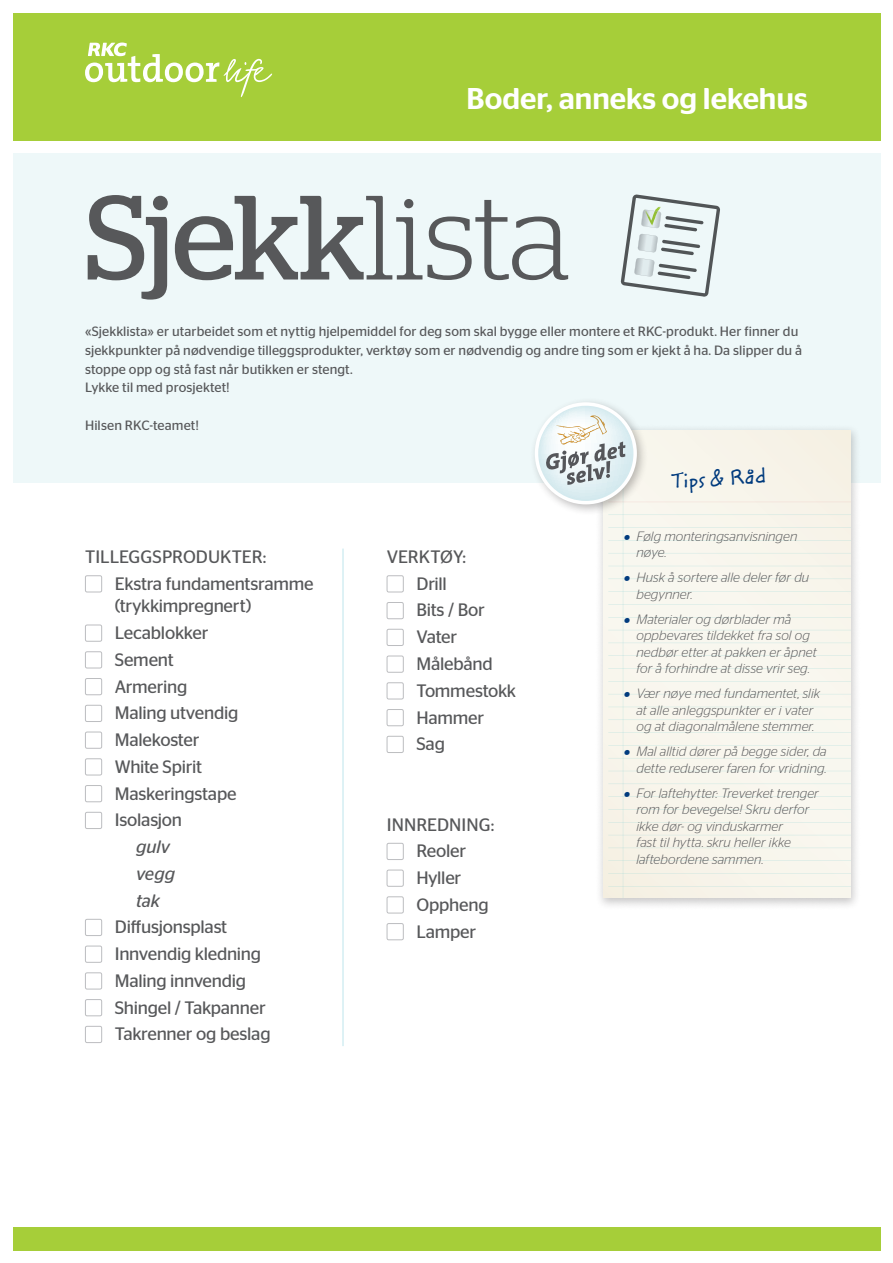
<style>
.page{position:relative;width:893px;height:1263px;background:#fff}
.page>*{position:absolute;margin:0;border:0;box-sizing:border-box;transform-origin:0 0}
.t1{font:119.55px "Stag";letter-spacing:-.02em;color:#57585a}
.t2{font:500 30px "Stag Sans";color:#fff}
.t3{font:21.75px "Zemke Hand ITCTT";color:#013b7e}
.t4{font:18px/26.7px "Stag Sans";letter-spacing:-.015em;color:#57585a}
.t5{font:italic 18px/26.7px "Stag Sans";color:#57585a}
.t6{font:italic 300 13.5px/16.5px "Stag Sans";letter-spacing:.005em;color:#57585a}
.t7{font:13.5px/18.8px "Stag Sans";letter-spacing:.005em;color:#57585a}
.s1{font-weight:300}
.s2{font-size:21.75px;color:#013b7e}
</style>
<div class="page">
<div style="left:13px;top:153px;width:867px;height:330px;background:#eef8f9"></div>
<div style="left:13px;top:13px;width:867px;height:127px;background:#a6ce39"></div>
<div style="left:13px;top:1227px;width:867px;height:23px;background:#a6ce39"></div>
<svg style="left:85px;top:43px;width:187px;height:54px"></svg>
<svg style="left:621px;top:194px;width:99px;height:103px"></svg>
<div style="left:85px;top:575px;width:17px;height:17px;border:1px solid #bcbdc0;border-radius:2px"></div>
<div style="left:85px;top:625px;width:17px;height:17px;border:1px solid #bcbdc0;border-radius:2px"></div>
<div style="left:85px;top:651px;width:17px;height:17px;border:1px solid #bcbdc0;border-radius:2px"></div>
<div style="left:85px;top:678px;width:17px;height:17px;border:1px solid #bcbdc0;border-radius:2px"></div>
<div style="left:85px;top:705px;width:17px;height:17px;border:1px solid #bcbdc0;border-radius:2px"></div>
<div style="left:85px;top:732px;width:17px;height:17px;border:1px solid #bcbdc0;border-radius:2px"></div>
<div style="left:85px;top:758px;width:17px;height:17px;border:1px solid #bcbdc0;border-radius:2px"></div>
<div style="left:85px;top:785px;width:17px;height:17px;border:1px solid #bcbdc0;border-radius:2px"></div>
<div style="left:85px;top:812px;width:17px;height:17px;border:1px solid #bcbdc0;border-radius:2px"></div>
<div style="left:85px;top:919px;width:17px;height:17px;border:1px solid #bcbdc0;border-radius:2px"></div>
<div style="left:85px;top:946px;width:17px;height:17px;border:1px solid #bcbdc0;border-radius:2px"></div>
<div style="left:85px;top:972px;width:17px;height:17px;border:1px solid #bcbdc0;border-radius:2px"></div>
<div style="left:85px;top:999px;width:17px;height:17px;border:1px solid #bcbdc0;border-radius:2px"></div>
<div style="left:85px;top:1026px;width:17px;height:17px;border:1px solid #bcbdc0;border-radius:2px"></div>
<div style="left:387px;top:575px;width:17px;height:17px;border:1px solid #bcbdc0;border-radius:2px"></div>
<div style="left:387px;top:602px;width:17px;height:17px;border:1px solid #bcbdc0;border-radius:2px"></div>
<div style="left:387px;top:629px;width:17px;height:17px;border:1px solid #bcbdc0;border-radius:2px"></div>
<div style="left:387px;top:656px;width:17px;height:17px;border:1px solid #bcbdc0;border-radius:2px"></div>
<div style="left:387px;top:682px;width:17px;height:17px;border:1px solid #bcbdc0;border-radius:2px"></div>
<div style="left:387px;top:709px;width:17px;height:17px;border:1px solid #bcbdc0;border-radius:2px"></div>
<div style="left:387px;top:736px;width:17px;height:17px;border:1px solid #bcbdc0;border-radius:2px"></div>
<div style="left:387px;top:843px;width:17px;height:17px;border:1px solid #bcbdc0;border-radius:2px"></div>
<div style="left:387px;top:870px;width:17px;height:17px;border:1px solid #bcbdc0;border-radius:2px"></div>
<div style="left:387px;top:896px;width:17px;height:17px;border:1px solid #bcbdc0;border-radius:2px"></div>
<div style="left:387px;top:923px;width:17px;height:17px;border:1px solid #bcbdc0;border-radius:2px"></div>
<div style="left:595px;top:424px;width:266px;height:486px;background:#231f20;opacity:.25"></div>
<div style="left:604px;top:430px;width:246px;height:468px;background:#f8f6ed"></div>
<hr style="left:608px;top:514px;width:242px;height:1px;background:#80cfd1">
<hr style="left:608px;top:527px;width:242px;height:1px;background:#80cfd1">
<svg style="left:608px;top:540px;width:242px;height:1px"></svg>
<svg style="left:608px;top:553px;width:242px;height:1px"></svg>
<svg style="left:609px;top:566px;width:241px;height:1px"></svg>
<hr style="left:608px;top:578px;width:242px;height:1px;background:#80cfd1">
<svg style="left:608px;top:591px;width:242px;height:1px"></svg>
<hr style="left:608px;top:604px;width:242px;height:1px;background:#80cfd1">
<hr style="left:608px;top:617px;width:242px;height:1px;background:#80cfd1">
<hr style="left:608px;top:630px;width:242px;height:1px;background:#80cfd1">
<hr style="left:608px;top:643px;width:242px;height:1px;background:#80cfd1">
<hr style="left:608px;top:655px;width:242px;height:1px;background:#80cfd1">
<hr style="left:608px;top:668px;width:242px;height:1px;background:#80cfd1">
<hr style="left:608px;top:681px;width:242px;height:1px;background:#80cfd1">
<hr style="left:608px;top:694px;width:242px;height:1px;background:#80cfd1">
<hr style="left:608px;top:707px;width:242px;height:1px;background:#80cfd1">
<svg style="left:608px;top:719px;width:242px;height:1px"></svg>
<hr style="left:608px;top:732px;width:242px;height:1px;background:#80cfd1">
<hr style="left:608px;top:745px;width:242px;height:1px;background:#80cfd1">
<hr style="left:608px;top:758px;width:242px;height:1px;background:#80cfd1">
<hr style="left:608px;top:771px;width:242px;height:1px;background:#80cfd1">
<hr style="left:608px;top:783px;width:242px;height:1px;background:#80cfd1">
<svg style="left:608px;top:796px;width:242px;height:1px"></svg>
<svg style="left:608px;top:809px;width:242px;height:1px"></svg>
<hr style="left:608px;top:822px;width:242px;height:1px;background:#80cfd1">
<svg style="left:608px;top:835px;width:242px;height:1px"></svg>
<svg style="left:608px;top:860px;width:242px;height:1px"></svg>
<svg style="left:608px;top:873px;width:242px;height:1px"></svg>
<svg style="left:608px;top:886px;width:242px;height:1px"></svg>
<hr style="left:623px;top:430px;width:1px;height:468px;background:#80cfd1">
<hr style="left:608px;top:502px;width:242px;height:1px;background:#dc646a">
<div style="left:529px;top:396px;width:120px;height:120px;background:#231f20;opacity:.3"></div>
<svg style="left:535px;top:402px;width:102px;height:102px"></svg>
<img style="left:557px;top:415px;width:50px;height:29px">
<hr style="left:343px;top:549px;width:1px;height:497px;background:#bee5ec">
<h2 class="t2" style="left:467px;top:81px;width:343px">Boder, anneks og lekehus</h2>
<h1 class="t1" style="left:85px;top:168px;width:487px">Sjekk<span class="s1">lista</span></h1>
<p class="t7" style="left:85px;top:322px;width:719px">«Sjekklista» er utarbeidet som et nyttig hjelpemiddel for deg som skal bygge eller montere et RKC-produkt. Her finner du sjekkpunkter på nødvendige tilleggsprodukter, verktøy som er nødvendig og andre ting som er kjekt å ha. Da slipper du å stoppe opp og stå fast når butikken er stengt.<br>Lykke til med prosjektet!</p>
<p class="t7" style="left:85px;top:416px;width:115px">Hilsen RKC-teamet!</p>
<h3 class="t3" style="left:671px;top:465px;width:97px;rotate:-3deg">Tips &amp; Råd</h3>
<p class="t6" style="left:636px;top:528px;width:163px;text-indent:-13px"><span class="s2">•</span> Følg monteringsanvisningen nøye.</p>
<p class="t6" style="left:636px;top:569px;width:174px;text-indent:-13px"><span class="s2">•</span> Husk å sortere alle deler før du begynner.</p>
<p class="t6" style="left:636px;top:611px;width:182px;text-indent:-13px"><span class="s2">•</span> Materialer og dørblader må oppbevares tildekket fra sol og nedbør etter at pakken er åpnet for å forhindre at disse vrir seg.</p>
<p class="t6" style="left:624px;top:685px;width:198px;text-align:center"><span class="s2">•</span> Vær nøye med fundamentet, slik at alle anleggspunkter er i vater<br>og at diagonalmålene stemmer.</p>
<p class="t6" style="left:624px;top:743px;width:205px;text-align:right"><span class="s2">•</span> Mal alltid dører på begge sider, da dette reduserer faren for vridning.</p>
<p class="t6" style="left:636px;top:785px;width:184px;text-indent:-13px"><span class="s2">•</span> For laftehytter: Treverket trenger rom for bevegelse! Skru derfor ikke dør- og vinduskarmer<br>fast til hytta. skru heller ikke laftebordene sammen.</p>
<h3 class="t4" style="left:416px;top:543px;width:101px;text-indent:-30px">VERKTØY:<br>Drill<br>Bits / Bor<br>Vater<br>Målebånd<br>Tommestokk<br>Hammer<br>Sag</h3>
<h3 class="t4" style="left:115px;top:543px;width:200px;text-indent:-30px">TILLEGGSPRODUKTER:<br>Ekstra fundamentsramme</h3>
<h3 class="t4" style="left:115px;top:592px;width:138px">(trykkimpregnert)<br>Lecablokker<br>Sement<br>Armering<br>Maling utvendig<br>Malekoster<br>White Spirit<br>Maskeringstape<br>Isolasjon</h3>
<h3 class="t5" style="left:136px;top:833px;width:40px">gulv vegg tak</h3>
<h3 class="t4" style="left:115px;top:913px;width:157px">Diffusjonsplast<br>Innvendig kledning<br>Maling innvendig<br>Shingel / Takpanner<br>Takrenner og beslag</h3>
<h3 class="t4" style="left:416px;top:811px;width:79px;text-indent:-30px">INNREDNING:<br>Reoler<br>Hyller<br>Oppheng<br>Lamper</h3>
</div>
